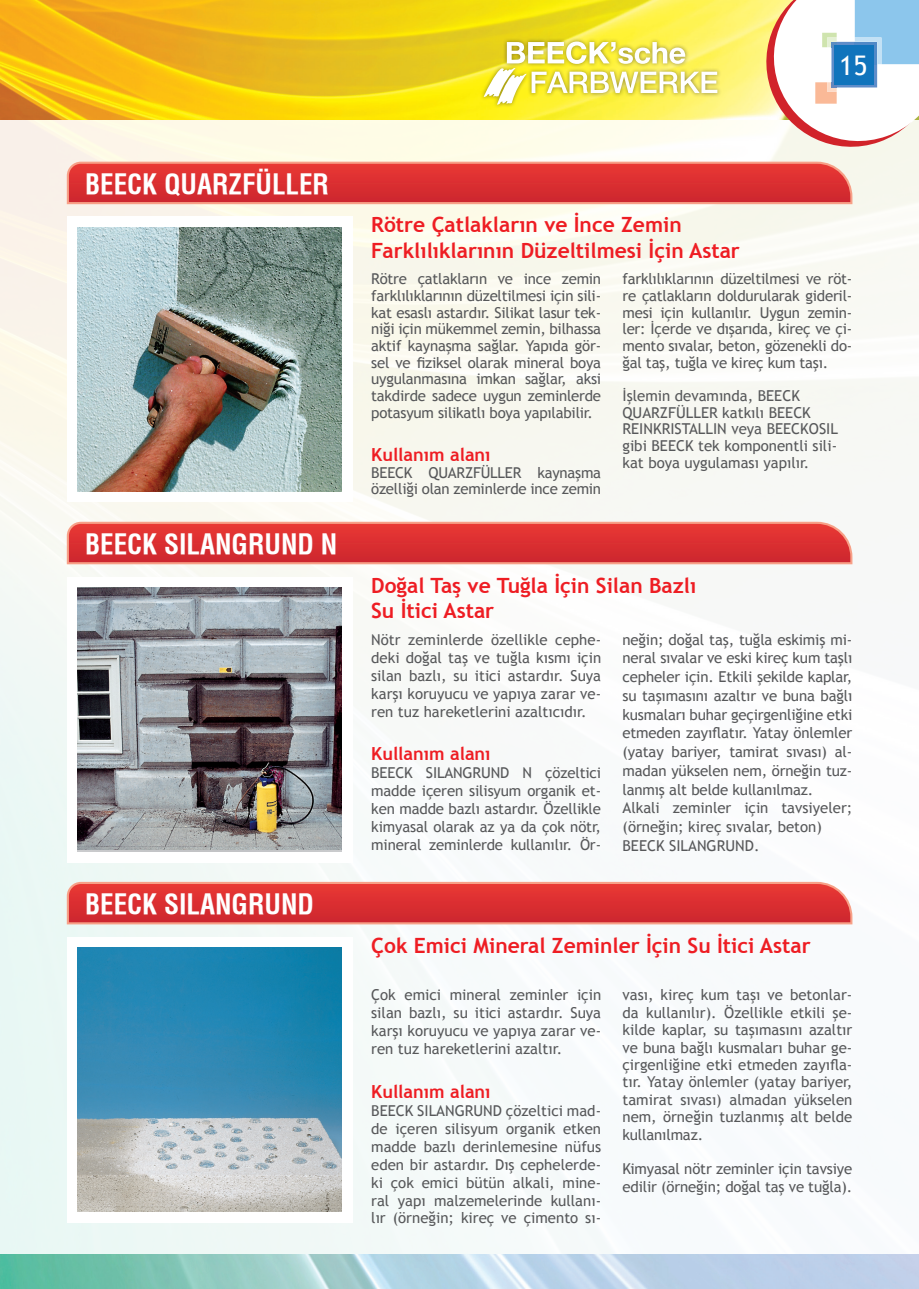
<style>
.page{position:relative;width:919px;height:1289px;background:#fff}
.page>*{position:absolute;margin:0;border:0;box-sizing:border-box;transform-origin:0 0}
.t1{font:700 27px "Helvetica Cond";color:#fff}
.t2{font:27px "Trebuchet MS";color:#fff}
.t3{font:700 21px/25.2px "Trebuchet MS";color:#ee1d23}
.t4{font:700 18px "Trebuchet MS";color:#ee1d23}
.t5{font:15px/16.6px "Trebuchet MS";letter-spacing:-.01em;color:#57585a;text-align:justify}
</style>
<div class="page">
<img style="left:0;top:119px;width:918px;height:1135px">
<img style="left:0;top:0;width:67px;height:119px">
<img style="left:0;top:1254px;width:918px;height:34px">
<svg style="left:67px;top:522px;width:785px;height:42px"></svg>
<svg style="left:67px;top:881px;width:785px;height:43px"></svg>
<div style="left:67px;top:577px;width:285px;height:285px;background:#fff"></div>
<img style="left:78px;top:587px;width:263px;height:262px">
<div style="left:67px;top:217px;width:285px;height:285px;background:#fff"></div>
<img style="left:78px;top:227px;width:263px;height:264px">
<div style="left:67px;top:937px;width:285px;height:285px;background:#fff"></div>
<img style="left:78px;top:947px;width:263px;height:264px">
<svg style="left:67px;top:0;width:851px;height:204px"></svg>
<h1 class="t2" style="left:839px;top:49px;width:30px">15</h1>
<h1 class="t1" style="left:85px;top:167px;width:245px">BEECK QUARZFÜLLER</h1>
<h1 class="t1" style="left:85px;top:527px;width:254px">BEECK SILANGRUND N</h1>
<h1 class="t1" style="left:85px;top:887px;width:230px">BEECK SILANGRUND</h1>
<h2 class="t3" style="left:371px;top:212px;width:370px">Rötre Çatlakların ve İnce Zemin<br>Farklılıklarının Düzeltilmesi İçin Astar</h2>
<p class="t5" style="left:371px;top:271px;width:231px">Rötre çatlakların ve ince zemin farklılıklarının düzeltilmesi için sili&shy;kat esaslı astardır. Silikat lasur tek&shy;niği için mükemmel zemin, bilhassa aktif kaynaşma sağlar. Yapıda gör&shy;sel ve fiziksel olarak mineral boya uygulanmasına imkan sağlar, aksi takdirde sadece uygun zeminlerde potasyum silikatlı boya yapılabilir.</p>
<p class="t4" style="left:371px;top:443px;width:121px">Kullanım alanı</p>
<p class="t5" style="left:371px;top:464px;width:231px">BEECK QUARZFÜLLER kaynaşma özelliği olan zeminlerde ince zemin</p>
<p class="t5" style="left:622px;top:271px;width:231px">farklılıklarının düzeltilmesi ve röt&shy;re çatlakların doldurularak gideril&shy;mesi için kullanılır. Uygun zemin&shy;ler: İçerde ve dışarıda, kireç ve çi&shy;mento sıvalar, beton, gözenekli do&shy;ğal taş, tuğla ve kireç kum taşı.</p>
<p class="t5" style="left:622px;top:387px;width:217px;text-align:left">İşlemin devamında, BEECK<br>QUARZFÜLLER katkılı BEECK<br>REINKRISTALLIN veya BEECKOSIL gibi BEECK tek komponentli sili&shy;kat boya uygulaması yapılır.</p>
<h2 class="t3" style="left:371px;top:572px;width:326px">Doğal Taş ve Tuğla İçin Silan Bazlı<br>Su İtici Astar</h2>
<p class="t5" style="left:371px;top:630px;width:231px;line-height:18px">Nötr zeminlerde özellikle cephe&shy;deki doğal taş ve tuğla kısmı için silan bazlı, su itici astardır. Suya karşı koruyucu ve yapıya zarar ve&shy;ren tuz hareketlerini azaltıcıdır.</p>
<p class="t4" style="left:371px;top:742px;width:121px">Kullanım alanı</p>
<p class="t5" style="left:371px;top:763px;width:231px;line-height:18px">BEECK SILANGRUND N çözeltici madde içeren silisyum organik et&shy;ken madde bazlı astardır. Özellikle kimyasal olarak az ya da çok nötr, mineral zeminlerde kullanılır. Ör-</p>
<p class="t5" style="left:622px;top:630px;width:231px;line-height:18.8px;text-align:left">neğin; doğal taş, tuğla eskimiş mi&shy;neral sıvalar ve eski kireç kum taşlı cepheler için. Etkili şekilde kaplar, su taşımasını azaltır ve buna bağlı kusmaları buhar geçirgenliğine etki etmeden zayıflatır. Yatay önlemler (yatay bariyer, tamirat sıvası) al&shy;madan yükselen nem, örneğin tuz&shy;lanmış alt belde kullanılmaz.<br>Alkali zeminler için tavsiyeler; (örneğin; kireç sıvalar, beton)<br>BEECK SILANGRUND.</p>
<h2 class="t3" style="left:371px;top:932px;width:441px">Çok Emici Mineral Zeminler İçin Su İtici Astar</h2>
<p class="t5" style="left:371px;top:986px;width:231px;line-height:18px">Çok emici mineral zeminler için silan bazlı, su itici astardır. Suya karşı koruyucu ve yapıya zarar ve&shy;ren tuz hareketlerini azaltır.</p>
<p class="t4" style="left:371px;top:1079px;width:121px">Kullanım alanı</p>
<p class="t5" style="left:371px;top:1101px;width:231px;line-height:17.9px">BEECK SILANGRUND çözeltici mad&shy;de içeren silisyum organik etken madde bazlı derinlemesine nüfus eden bir astardır. Dış cephelerde&shy;ki çok emici bütün alkali, mine&shy;ral yapı malzemelerinde kullanı&shy;lır (örneğin; kireç ve çimento sı-</p>
<p class="t5" style="left:622px;top:986px;width:231px;line-height:17.4px">vası, kireç kum taşı ve betonlar&shy;da kullanılır). Özellikle etkili şe&shy;kilde kaplar, su taşımasını azaltır ve buna bağlı kusmaları buhar ge&shy;çirgenliğine etki etmeden zayıfla&shy;tır. Yatay önlemler (yatay bariyer, tamirat sıvası) almadan yükselen nem, örneğin tuzlanmış alt belde kullanılmaz.</p>
<p class="t5" style="left:622px;top:1160px;width:231px;line-height:17.4px">Kimyasal nötr zeminler için tavsiye edilir (örneğin; doğal taş ve tuğla).</p>
</div>
